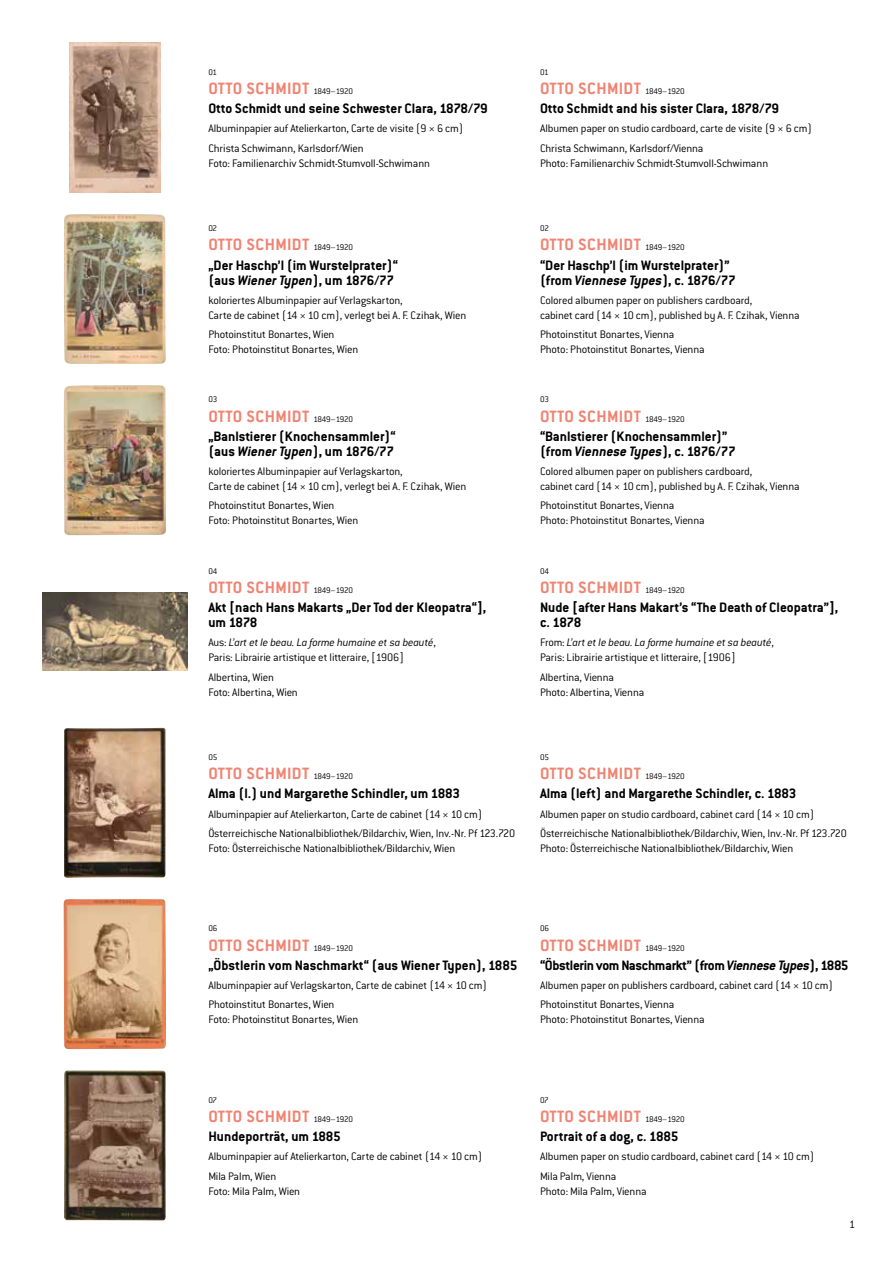
<style>
.page{position:relative;width:893px;height:1263px;background:#fff}
.page>*{position:absolute;margin:0;border:0;box-sizing:border-box;transform-origin:0 0}
.t1{font:700 18px "Conduit ITC Pro";letter-spacing:.025em;color:#f08372}
.t2{font:700 15px/15px "Conduit ITC Pro";color:#000}
.t3{font:700 15px "Conduit ITC Pro";letter-spacing:-.025em;color:#000}
.t4{font:300 12px/15px "Conduit ITC Pro";letter-spacing:-.015em;color:#000}
.t5{font:300 9px "Conduit ITC Pro";letter-spacing:-.03em;color:#000}
.s1{font-weight:300;font-size:9px;color:#000}
.s2{font-style:italic}
</style>
<div class="page">
<img style="left:69px;top:43px;width:91px;height:150px">
<img style="left:64px;top:214px;width:102px;height:150px">
<img style="left:64px;top:385px;width:102px;height:150px">
<img style="left:43px;top:593px;width:144px;height:77px">
<img style="left:64px;top:728px;width:102px;height:150px">
<img style="left:63px;top:899px;width:103px;height:150px">
<img style="left:64px;top:1070px;width:102px;height:151px">
<p class="t5" style="left:208px;top:67px;width:10px">01</p>
<h1 class="t1" style="left:208px;top:78px;width:146px">OTTO SCHMIDT <span class="s1">1849–1920</span></h1>
<p class="t2" style="left:208px;top:101px;width:281px">Otto Schmidt und seine Schwester Clara, 1878/79</p>
<p class="t4" style="left:208px;top:119px;width:257px;line-height:19.2px">Albuminpapier auf Atelierkarton, Carte de visite (9 × 6 cm)<br>Christa Schwimann, Karlsdorf/Wien</p>
<p class="t4" style="left:208px;top:156px;width:223px">Foto: Familienarchiv Schmidt-Stumvoll-Schwimann</p>
<p class="t5" style="left:208px;top:223px;width:10px">02</p>
<h1 class="t1" style="left:208px;top:234px;width:146px">OTTO SCHMIDT <span class="s1">1849–1920</span></h1>
<p class="t2" style="left:208px;top:257px;width:191px">„Der Haschp’l (im Wurstelprater)“ (aus <span class="s2">Wiener Typen</span>), um 1876/77</p>
<p class="t4" style="left:208px;top:293px;width:259px">koloriertes Albuminpapier auf Verlagskarton,<br>Carte de cabinet (14 × 10 cm), verlegt bei A. F. Czihak, Wien</p>
<p class="t4" style="left:208px;top:327px;width:151px">Photoinstitut Bonartes, Wien<br>Foto: Photoinstitut Bonartes, Wien</p>
<p class="t5" style="left:208px;top:395px;width:10px">03</p>
<h1 class="t1" style="left:208px;top:405px;width:146px">OTTO SCHMIDT <span class="s1">1849–1920</span></h1>
<p class="t2" style="left:208px;top:428px;width:189px">„Banlstierer (Knochensammler)“ (aus <span class="s2">Wiener Typen</span>), um 1876/77</p>
<p class="t4" style="left:208px;top:464px;width:259px">koloriertes Albuminpapier auf Verlagskarton,<br>Carte de cabinet (14 × 10 cm), verlegt bei A. F. Czihak, Wien</p>
<p class="t4" style="left:208px;top:498px;width:151px">Photoinstitut Bonartes, Wien<br>Foto: Photoinstitut Bonartes, Wien</p>
<p class="t5" style="left:208px;top:566px;width:11px">04</p>
<h1 class="t1" style="left:208px;top:577px;width:146px">OTTO SCHMIDT <span class="s1">1849–1920</span></h1>
<p class="t2" style="left:208px;top:600px;width:280px">Akt [nach Hans Makarts „Der Tod der Kleopatra“], um 1878</p>
<p class="t4" style="left:208px;top:635px;width:229px">Aus: <span class="s2">L’art et le beau. La forme humaine et sa beauté</span>,<br>Paris: Librairie artistique et litteraire, [1906]</p>
<p class="t4" style="left:208px;top:669px;width:91px">Albertina, Wien<br>Foto: Albertina, Wien</p>
<p class="t5" style="left:208px;top:752px;width:11px">05</p>
<h1 class="t1" style="left:208px;top:763px;width:146px">OTTO SCHMIDT <span class="s1">1849–1920</span></h1>
<p class="t2" style="left:208px;top:786px;width:253px">Alma (l.) und Margarethe Schindler, um 1883</p>
<p class="t4" style="left:208px;top:804px;width:308px;line-height:19.2px">Albuminpapier auf Atelierkarton, Carte de cabinet (14 × 10 cm)<br>Österreichische Nationalbibliothek/Bildarchiv, Wien, Inv.-Nr. Pf 123.720</p>
<p class="t4" style="left:208px;top:841px;width:248px">Foto: Österreichische Nationalbibliothek/Bildarchiv, Wien</p>
<p class="t5" style="left:540px;top:67px;width:10px">01</p>
<h1 class="t1" style="left:540px;top:78px;width:146px">OTTO SCHMIDT <span class="s1">1849–1920</span></h1>
<p class="t2" style="left:540px;top:101px;width:240px">Otto Schmidt and his sister Clara, 1878/79</p>
<p class="t4" style="left:540px;top:119px;width:274px;line-height:19.2px">Albumen paper on studio cardboard, carte de visite (9 × 6 cm)<br>Christa Schwimann, Karlsdorf/Vienna</p>
<p class="t4" style="left:540px;top:156px;width:230px">Photo: Familienarchiv Schmidt-Stumvoll-Schwimann</p>
<p class="t5" style="left:540px;top:223px;width:10px">02</p>
<h1 class="t1" style="left:540px;top:234px;width:146px">OTTO SCHMIDT <span class="s1">1849–1920</span></h1>
<p class="t2" style="left:540px;top:257px;width:197px">“Der Haschp’l (im Wurstelprater)” (from <span class="s2">Viennese Types</span>), c. 1876/77</p>
<p class="t4" style="left:540px;top:293px;width:261px">Colored albumen paper on publishers cardboard,<br>cabinet card (14 × 10 cm), published by A. F. Czihak, Vienna</p>
<p class="t4" style="left:540px;top:327px;width:166px">Photoinstitut Bonartes, Vienna<br>Photo: Photoinstitut Bonartes, Vienna</p>
<p class="t5" style="left:540px;top:395px;width:10px">03</p>
<h1 class="t1" style="left:540px;top:405px;width:146px">OTTO SCHMIDT <span class="s1">1849–1920</span></h1>
<p class="t2" style="left:540px;top:428px;width:197px">“Banlstierer (Knochensammler)” (from <span class="s2">Viennese Types</span>), c. 1876/77</p>
<p class="t4" style="left:540px;top:464px;width:261px">Colored albumen paper on publishers cardboard,<br>cabinet card (14 × 10 cm), published by A. F. Czihak, Vienna</p>
<p class="t4" style="left:540px;top:498px;width:166px">Photoinstitut Bonartes, Vienna<br>Photo: Photoinstitut Bonartes, Vienna</p>
<p class="t5" style="left:540px;top:566px;width:11px">04</p>
<h1 class="t1" style="left:540px;top:577px;width:146px">OTTO SCHMIDT <span class="s1">1849–1920</span></h1>
<p class="t2" style="left:540px;top:600px;width:300px">Nude [after Hans Makart’s “The Death of Cleopatra”], c. 1878</p>
<p class="t4" style="left:540px;top:635px;width:236px">From: <span class="s2">L’art et le beau. La forme humaine et sa beauté</span>,<br>Paris: Librairie artistique et litteraire, [1906]</p>
<p class="t4" style="left:540px;top:669px;width:106px">Albertina, Vienna<br>Photo: Albertina, Vienna</p>
<p class="t5" style="left:540px;top:752px;width:11px">05</p>
<h1 class="t1" style="left:540px;top:763px;width:146px">OTTO SCHMIDT <span class="s1">1849–1920</span></h1>
<p class="t2" style="left:540px;top:786px;width:258px">Alma (left) and Margarethe Schindler, c. 1883</p>
<p class="t4" style="left:540px;top:804px;width:308px;line-height:19.2px">Albumen paper on studio cardboard, cabinet card (14 × 10 cm)<br>Österreichische Nationalbibliothek/Bildarchiv, Wien, Inv.-Nr. Pf 123.720</p>
<p class="t4" style="left:540px;top:841px;width:255px">Photo: Österreichische Nationalbibliothek/Bildarchiv, Wien</p>
<p class="t5" style="left:208px;top:923px;width:11px">06</p>
<h1 class="t1" style="left:208px;top:934px;width:146px">OTTO SCHMIDT <span class="s1">1849–1920</span></h1>
<p class="t2" style="left:208px;top:957px;width:310px">„Öbstlerin vom Naschmarkt“ (aus Wiener Typen), 1885</p>
<p class="t4" style="left:208px;top:976px;width:280px;line-height:19.2px">Albuminpapier auf Verlagskarton, Carte de cabinet (14 × 10 cm)<br>Photoinstitut Bonartes, Wien</p>
<p class="t4" style="left:208px;top:1012px;width:151px">Foto: Photoinstitut Bonartes, Wien</p>
<p class="t5" style="left:540px;top:923px;width:11px">06</p>
<h1 class="t1" style="left:540px;top:934px;width:146px">OTTO SCHMIDT <span class="s1">1849–1920</span></h1>
<p class="t3" style="left:540px;top:956px;width:310px">“Öbstlerin vom Naschmarkt” (from <span class="s2">Viennese Types</span>), 1885</p>
<p class="t4" style="left:540px;top:976px;width:295px;line-height:19.2px">Albumen paper on publishers cardboard, cabinet card (14 × 10 cm)<br>Photoinstitut Bonartes, Vienna</p>
<p class="t4" style="left:540px;top:1012px;width:166px">Photo: Photoinstitut Bonartes, Vienna</p>
<p class="t5" style="left:208px;top:1095px;width:10px">07</p>
<h1 class="t1" style="left:208px;top:1106px;width:146px">OTTO SCHMIDT <span class="s1">1849–1920</span></h1>
<p class="t2" style="left:208px;top:1129px;width:134px">Hundeporträt, um 1885</p>
<p class="t4" style="left:208px;top:1147px;width:276px;line-height:19.2px">Albuminpapier auf Atelierkarton, Carte de cabinet (14 × 10 cm)<br>Mila Palm, Wien</p>
<p class="t4" style="left:208px;top:1183px;width:93px">Foto: Mila Palm, Wien</p>
<p class="t5" style="left:540px;top:1095px;width:10px">07</p>
<h1 class="t1" style="left:540px;top:1106px;width:146px">OTTO SCHMIDT <span class="s1">1849–1920</span></h1>
<p class="t2" style="left:540px;top:1129px;width:140px">Portrait of a dog, c. 1885</p>
<p class="t4" style="left:540px;top:1147px;width:276px;line-height:19.2px">Albumen paper on studio cardboard, cabinet card (14 × 10 cm)<br>Mila Palm, Vienna</p>
<p class="t4" style="left:540px;top:1183px;width:108px">Photo: Mila Palm, Vienna</p>
<p class="t4" style="left:849px;top:1217px;width:8px">1</p>
</div>
